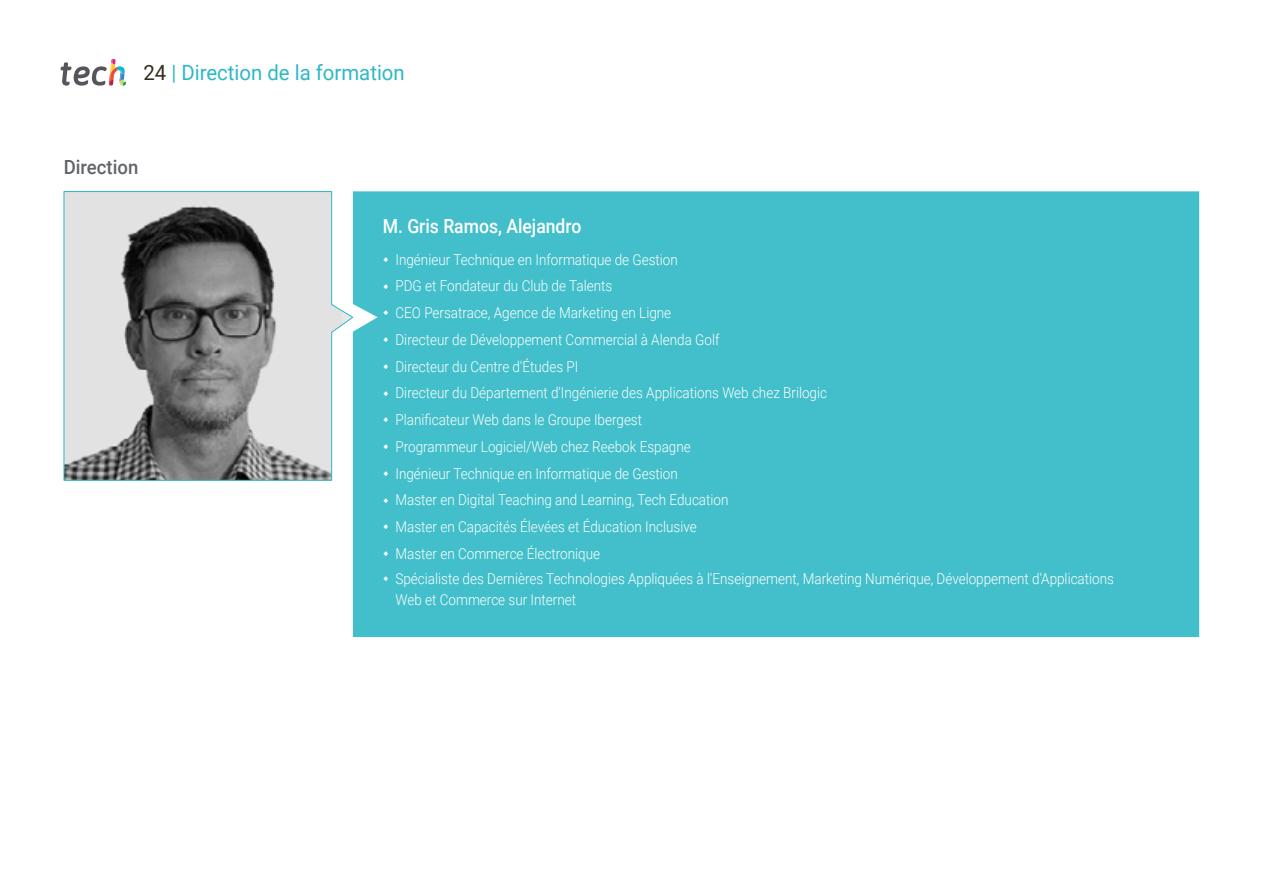
<style>
.page{position:relative;width:1263px;height:893px;background:#fff}
.page>*{position:absolute;margin:0;border:0;box-sizing:border-box;transform-origin:0 0}
.t1{font:21px "Roboto";color:#2db8c5}
.t2{font:500 19.5px "Roboto";color:#fff;scale:.9 1}
.t3{font:500 19.5px "Roboto";color:#61646a;scale:.95 1}
.t4{font:300 15px/26.7px "Roboto";color:#fff;scale:.9 1}
.s1{color:#312e20}
</style>
<div class="page">
<svg style="left:61px;top:59px;width:65px;height:27px"></svg>
<div style="left:353px;top:191px;width:846px;height:446px;background:#42bfca"></div>
<svg style="left:64px;top:191px;width:289px;height:290px;background:#a9abab"></svg>
<svg style="left:384px;top:257px;width:4px;height:5px"></svg>
<svg style="left:384px;top:284px;width:4px;height:5px"></svg>
<svg style="left:384px;top:310px;width:4px;height:5px"></svg>
<svg style="left:384px;top:337px;width:4px;height:5px"></svg>
<svg style="left:384px;top:364px;width:4px;height:5px"></svg>
<svg style="left:384px;top:391px;width:4px;height:5px"></svg>
<svg style="left:384px;top:417px;width:4px;height:5px"></svg>
<svg style="left:384px;top:444px;width:4px;height:5px"></svg>
<svg style="left:384px;top:471px;width:4px;height:5px"></svg>
<svg style="left:384px;top:498px;width:4px;height:5px"></svg>
<svg style="left:384px;top:524px;width:4px;height:5px"></svg>
<svg style="left:384px;top:551px;width:4px;height:5px"></svg>
<svg style="left:384px;top:576px;width:4px;height:5px"></svg>
<h1 class="t1" style="left:144px;top:57px;width:263px"><span class="s1">24</span> | Direction de la formation</h1>
<h2 class="t3" style="left:64px;top:154px;width:80px">Direction</h2>
<h2 class="t2" style="left:383px;top:212px;width:222px">M. Gris Ramos, Alejandro</h2>
<p class="t4" style="left:395px;top:245px;width:481px">Ingénieur Technique en Informatique de Gestion<br>PDG et Fondateur du Club de Talents<br>CEO Persatrace, Agence de Marketing en Ligne<br>Directeur de Développement Commercial à Alenda Golf<br>Directeur du Centre d'Études PI<br>Directeur du Département d'Ingénierie des Applications Web chez Brilogic Planificateur Web dans le Groupe Ibergest<br>Programmeur Logiciel/Web chez Reebok Espagne<br>Ingénieur Technique en Informatique de Gestion<br>Master en Digital Teaching and Learning, Tech Education<br>Master en Capacités Élevées et Éducation Inclusive<br>Master en Commerce Électronique</p>
<p class="t4" style="left:395px;top:568px;width:800px;line-height:21px">Spécialiste des Dernières Technologies Appliquées à l'Enseignement, Marketing Numérique, Développement d'Applications<br>Web et Commerce sur Internet</p>
</div>
